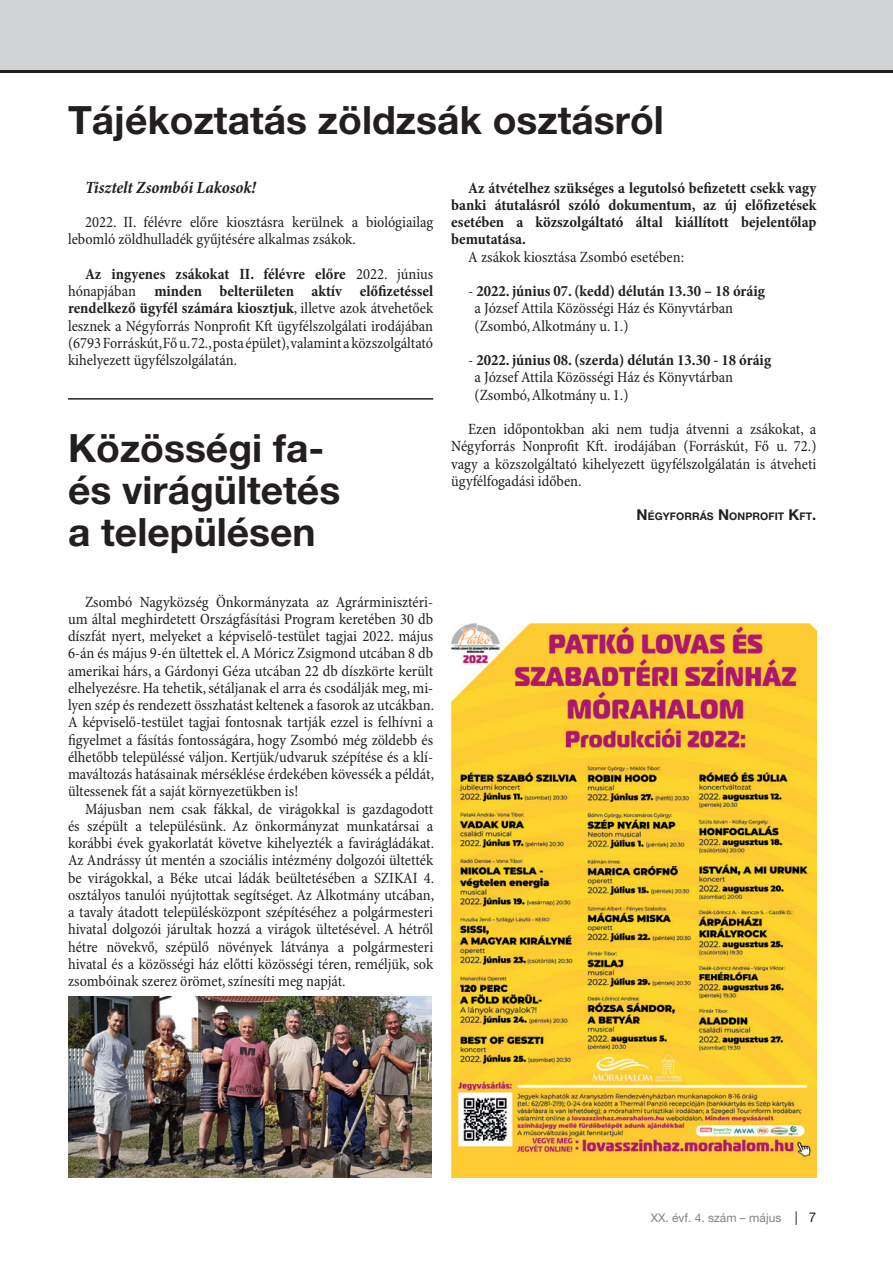
<style>
.page{position:relative;width:893px;height:1263px;background:#fff}
.page>*{position:absolute;margin:0;border:0;box-sizing:border-box;transform-origin:0 0}
.cim_2has{font:700 39px "Helvetica Neue LT Pro";color:#231f20}
.lead{font:italic 700 condensed 17.25px "Minion Pro";letter-spacing:-.005em;color:#231f20}
.kenyer{font:condensed 15.75px/17.2px "Minion Pro";color:#231f20;text-align:justify}
.kenyer-2{font:700 condensed 15.75px/17.2px "Minion Pro";color:#231f20;text-align:justify}
.t1{font:12px "Helvetica Neue LT Pro";color:#808285}
.alairas{font:700 10.5px "Helvetica Neue LT Pro";letter-spacing:.005em;color:#231f20}
.s1{font-weight:700}
.s2{font-weight:400}
.s3{font-size:15px}
.s4{font-size:13.5px;color:#231f20}
</style>
<div class="page">
<div style="left:0;top:0;width:893px;height:72px;background:#d1d2d4"></div>
<hr style="left:0;top:70px;width:893px;height:2px;background:#231f20">
<img style="left:451px;top:624px;width:365px;height:554px">
<hr style="left:68px;top:398px;width:365px;height:2px;background:#231f20">
<img style="left:68px;top:996px;width:364px;height:182px">
<p class="cim_2has" style="left:68px;top:96px;width:597px">Tájékoztatás zöldzsák osztásról</p>
<p class="lead" style="left:85px;top:177px;width:172px">Tisztelt Zsombói Lakosok!</p>
<p class="kenyer" style="left:68px;top:214px;width:367px;text-indent:17px">2022. II. félévre előre kiosztásra kerülnek a biológiailag lebomló zöldhulladék gyűjtésére alkalmas zsákok.</p>
<p class="kenyer" style="left:68px;top:266px;width:367px;text-indent:17px"><span class="s1">Az ingyenes zsákokat II. félévre előre</span> 2022. június hónapjában <span class="s1">minden belterületen aktív előfizetéssel rendelkező ügyfél számára kiosztjuk</span>, illetve azok átvehetőek lesznek a Négyforrás Nonprofit Kft ügyfélszolgálati irodájában (6793 Forráskút, Fő u. 72., posta épület), valamint a közszolgáltató kihelyezett ügyfélszolgálatán.</p>
<p class="cim_2has" style="left:68px;top:424px;width:258px">Közösségi fa-</p>
<p class="cim_2has" style="left:68px;top:466px;width:274px">és virágültetés</p>
<p class="cim_2has" style="left:68px;top:508px;width:249px">a településen</p>
<p class="kenyer" style="left:68px;top:594px;width:368px;text-indent:17px">Zsombó Nagyközség Önkormányzata az Agrárminisztéri&shy;um által meghirdetett Országfásítási Program keretében 30 db díszfát nyert, melyeket a képviselő-testület tagjai 2022. május 6-án és május 9-én ültettek el. A Móricz Zsigmond utcában 8 db amerikai hárs, a Gárdonyi Géza utcában 22 db díszkörte került elhelyezésre. Ha tehetik, sétáljanak el arra és csodálják meg, mi&shy;lyen szép és rendezett összhatást keltenek a fasorok az utcákban.<br>A képviselő-testület tagjai fontosnak tartják ezzel is felhívni a figyelmet a fásítás fontosságára, hogy Zsombó még zöldebb és élhetőbb településsé váljon. Kertjük/udvaruk szépítése és a klí&shy;maváltozás hatásainak mérséklése érdekében kövessék a példát, ültessenek fát a saját környezetükben is!</p>
<p class="kenyer" style="left:68px;top:801px;width:368px;text-indent:17px">Májusban nem csak fákkal, de virágokkal is gazdagodott és szépült a településünk. Az önkormányzat munkatársai a korábbi évek gyakorlatát követve kihelyezték a favirágládákat.<br>Az Andrássy út mentén a szociális intézmény dolgozói ültették be virágokkal, a Béke utcai ládák beültetésében a SZIKAI 4. osztályos tanulói nyújtottak segítséget. Az Alkotmány utcában, a tavaly átadott településközpont szépítéséhez a polgármesteri hivatal dolgozói járultak hozzá a virágok ültetésével. A hétről hétre növekvő, szépülő növények látványa a polgármesteri hivatal és a közösségi ház előtti közösségi téren, reméljük, sok zsombóinak szerez örömet, színesíti meg napját.</p>
<p class="kenyer-2" style="left:451px;top:180px;width:367px;text-indent:17px">Az átvételhez szükséges a legutolsó befizetett csekk vagy banki átutalásról szóló dokumentum, az új előfizetések esetében a közszolgáltató által kiállított bejelentőlap bemutatása.</p>
<p class="kenyer" style="left:468px;top:249px;width:217px">A zsákok kiosztása Zsombó esetében:</p>
<p class="kenyer-2" style="left:468px;top:283px;width:298px"><span class="s2">-</span> 2022. június 07. (kedd) délután 13.30 – 18 óráig</p>
<p class="kenyer" style="left:475px;top:300px;width:260px">a József Attila Közösségi Ház és Könyvtárban</p>
<p class="kenyer" style="left:475px;top:318px;width:155px">(Zsombó, Alkotmány u. 1.)</p>
<p class="kenyer-2" style="left:468px;top:352px;width:304px"><span class="s2">-</span> 2022. június 08. (szerda) délután 13.30 - 18 óráig</p>
<p class="kenyer" style="left:475px;top:369px;width:260px">a József Attila Közösségi Ház és Könyvtárban</p>
<p class="kenyer" style="left:475px;top:387px;width:155px">(Zsombó, Alkotmány u. 1.)</p>
<p class="kenyer" style="left:451px;top:421px;width:367px;text-indent:17px">Ezen időpontokban aki nem tudja átvenni a zsákokat, a Négyforrás Nonprofit Kft. irodájában (Forráskút, Fő u. 72.) vagy a közszolgáltató kihelyezett ügyfélszolgálatán is átveheti ügyfélfogadási időben.</p>
<p class="alairas" style="left:637px;top:510px;width:181px"><span class="s3">N</span>ÉGYFORRÁS <span class="s3">N</span>ONPROFIT <span class="s3">K</span>FT<span class="s3">.</span></p>
<p class="t1" style="left:651px;top:1210px;width:167px">XX. évf. 4. szám – május <span class="s4">| 7</span></p>
</div>
